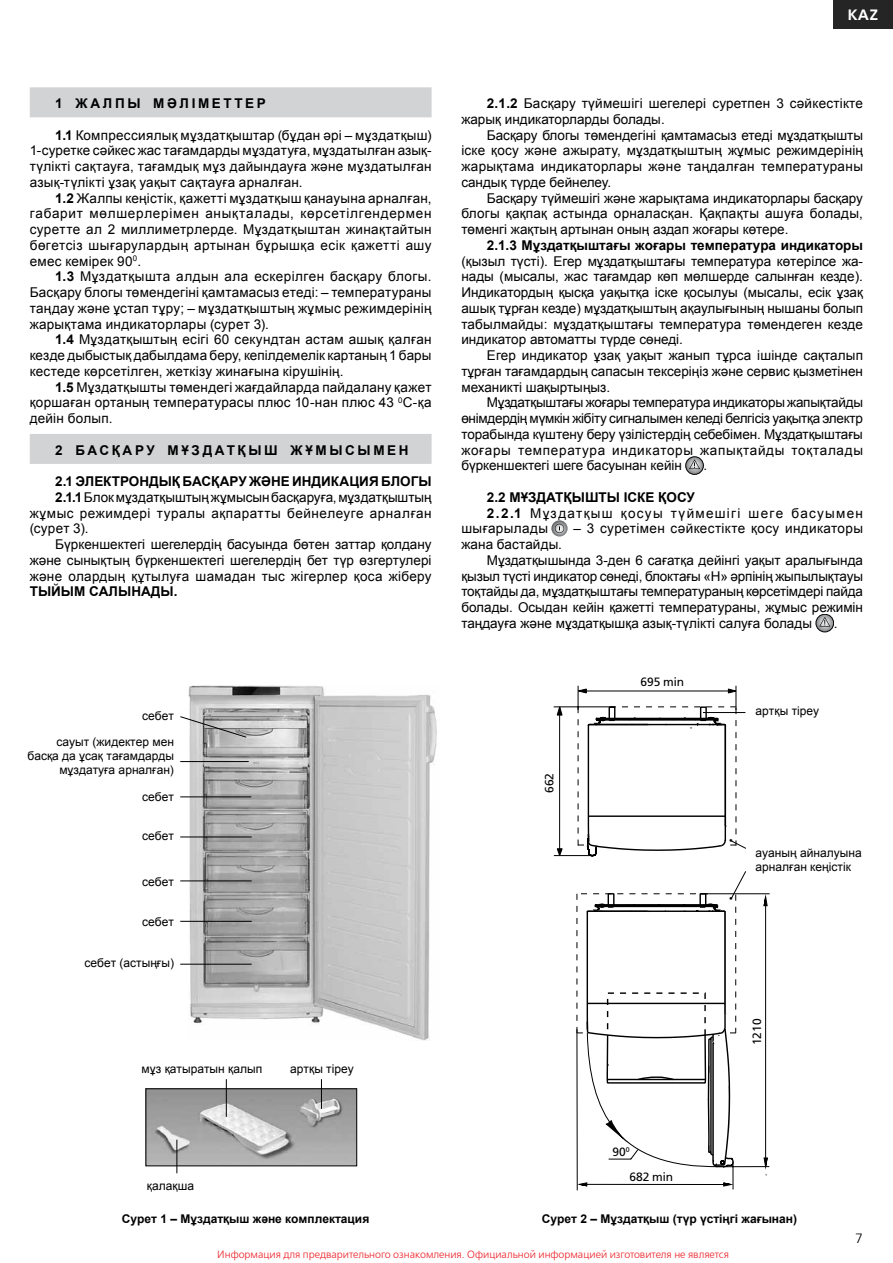
<style>
.page{position:relative;width:893px;height:1263px;background:#fff}
.page>*{position:absolute;margin:0;border:0;box-sizing:border-box;transform-origin:0 0}
.t1{font:15px "Free Set Demi Bold C";color:#fff}
.t2{font:13.5px/15.8px "Arial";color:#000;text-align:justify}
.t3{font:700 13.5px "Arial";color:#000}
.t4{font:13.5px "Arial";letter-spacing:.025em;color:#000}
.t5{font:13.5px "Arial";letter-spacing:.04em;color:#000}
.t6{font:700 13.5px "Arial";letter-spacing:.195em;color:#000}
.t7{font:13.5px "Arial";letter-spacing:.095em;color:#000}
.t8{font:13.5px "Free Set Light C";color:#000}
.t9{font:12px/14.4px "Arial";color:#000;text-align:right}
.t10{font:700 12px "Arial";color:#000}
.t11{font:12px/24.6px "Free Set C";color:#000}
.t12{font:10.5px "Free Set Light C";color:#ed1d24}
.t13{font:7.5px "Free Set C";color:#000}
.s1{font-weight:700}
</style>
<div class="page">
<div style="left:833px;top:0;width:60px;height:29px;background:#252525"></div>
<div style="left:30px;top:87px;width:402px;height:30px;background:#d1d3d4"></div>
<div style="left:30px;top:434px;width:402px;height:30px;background:#d1d3d4"></div>
<img style="left:188px;top:685px;width:249px;height:355px">
<hr style="left:180px;top:761px;width:69px;height:1px;background:#000">
<hr style="left:180px;top:836px;width:72px;height:1px;background:#000">
<hr style="left:180px;top:880px;width:72px;height:1px;background:#000">
<hr style="left:180px;top:921px;width:72px;height:1px;background:#000">
<hr style="left:180px;top:964px;width:72px;height:1px;background:#000">
<hr style="left:180px;top:796px;width:71px;height:1px;background:#000">
<svg style="left:180px;top:716px;width:67px;height:22px"></svg>
<img style="left:686px;top:457px;width:17px;height:17px;border-radius:9px">
<div style="left:686px;top:457px;width:17px;height:18px;border:1px solid #000;border-radius:50%"></div>
<svg style="left:689px;top:460px;width:11px;height:9px"></svg>
<svg style="left:551px;top:520px;width:17px;height:16px"></svg>
<svg style="left:555px;top:524px;width:9px;height:9px"></svg>
<img style="left:816px;top:614px;width:18px;height:18px;border-radius:9px">
<div style="left:816px;top:614px;width:18px;height:18px;border:1px solid #000;border-radius:50%"></div>
<svg style="left:819px;top:617px;width:11px;height:10px"></svg>
<img style="left:147px;top:1090px;width:208px;height:74px">
<div style="left:145px;top:1088px;width:212px;height:78px;border:1px solid #000"></div>
<hr style="left:226px;top:1079px;width:1px;height:38px;background:#000">
<hr style="left:176px;top:1140px;width:1px;height:33px;background:#000">
<hr style="left:321px;top:1079px;width:1px;height:30px;background:#000">
<hr style="left:554px;top:855px;width:38px;height:1px;background:#000">
<hr style="left:554px;top:706px;width:61px;height:1px;background:#000">
<hr style="left:559px;top:707px;width:1px;height:144px;background:#000">
<svg style="left:556px;top:706px;width:7px;height:10px"></svg>
<svg style="left:557px;top:848px;width:6px;height:8px"></svg>
<hr style="left:723px;top:1166px;width:46px;height:1px;background:#000">
<hr style="left:701px;top:893px;width:69px;height:1px;background:#000">
<hr style="left:765px;top:900px;width:1px;height:258px;background:#000">
<hr style="left:576px;top:1029px;width:2px;height:161px;background:#000">
<svg style="left:763px;top:893px;width:5px;height:14px"></svg>
<svg style="left:764px;top:1158px;width:3px;height:10px"></svg>
<svg style="left:578px;top:686px;width:168px;height:170px"></svg>
<svg style="left:576px;top:871px;width:171px;height:318px"></svg>
<hr style="left:703px;top:712px;width:42px;height:1px;background:#000">
<p class="t1" style="left:848px;top:6px;width:32px">KAZ</p>
<p class="t6" style="left:55px;top:94px;width:212px">1 ЖАЛПЫ МӘЛІМЕТТЕР</p>
<p class="t2" style="left:30px;top:127px;width:403px;text-indent:26px"><span class="s1">1.1</span> Компрессиялық мұздатқыштар (бұдан әрі – мұздатқыш)<br>1-суретке сәйкес жас тағамдарды мұздатуға, мұздатылған азық&shy;түлікті сақтауға, тағамдық мұз дайындауға және мұздатылған азық-түлікті ұзақ уақыт сақтауға арналған.</p>
<p class="t2" style="left:30px;top:190px;width:403px;text-indent:26px"><span class="s1">1.2</span> Жалпы кеңістік, қажетті мұздатқыш қанауына арналған, габарит мөлшерлерімен анықталады, көрсетілгендермен суретте ал 2 миллиметрлерде. Мұздатқыштан жинақтайтын бөгетсіз шығарулардың артынан бұрышқа есік қажетті ашу емес кемірек 90<sup>0</sup>.</p>
<p class="t2" style="left:30px;top:269px;width:403px;text-indent:26px"><span class="s1">1.3</span> Мұздатқышта алдын ала ескерілген басқару блогы.<br>Басқару блогы төмендегіні қамтамасыз етеді: – температураны таңдау және ұстап тұру; – мұздатқыштың жұмыс режимдерінің жарықтама индикаторлары (сурет 3).</p>
<p class="t2" style="left:30px;top:332px;width:403px;text-indent:26px"><span class="s1">1.4</span> Мұздатқыштың есігі 60 секундтан астам ашық қалған кезде дыбыстық дабылдама беру, кепілдемелік картаның 1 бары кестеде көрсетілген, жеткізу жинағына кірушінің.</p>
<p class="t2" style="left:30px;top:379px;width:403px;text-indent:26px"><span class="s1">1.5</span> Мұздатқышты төмендегі жағдайларда пайдалану қажет қоршаған ортаның температурасы плюс 10-нан плюс 43 <sup>0</sup>С-қа дейін болып.</p>
<p class="t6" style="left:55px;top:441px;width:355px">2 БАСҚАРУ МҰЗДАТҚЫШ ЖҰМЫСЫМЕН</p>
<p class="t3" style="left:55px;top:472px;width:378px">2.1 ЭЛЕКТРОНДЫҚ БАСҚАРУ ЖӘНЕ ИНДИКАЦИЯ БЛОГЫ</p>
<p class="t2" style="left:55px;top:489px;width:378px"><span class="s1">2.1.1</span> Блок мұздатқыштың жұмысын басқаруға, мұздатқыштың</p>
<p class="t5" style="left:30px;top:504px;width:403px">жұмыс режимдері туралы ақпаратты бейнелеуге арналған</p>
<p class="t2" style="left:30px;top:521px;width:60px">(сурет 3).</p>
<p class="t2" style="left:55px;top:537px;width:378px">Бүркеншектегі шегелердің басуында бөтен заттар қолдану</p>
<p class="t2" style="left:30px;top:552px;width:403px">және сынықтың бүркеншектегі шегелердің бет түр өзгертулері</p>
<p class="t4" style="left:30px;top:567px;width:403px">және олардың құтылуға шамадан тыс жігерлер қоса жіберу</p>
<p class="t3" style="left:30px;top:583px;width:149px">ТЫЙЫМ САЛЫНАДЫ.</p>
<p class="t9" style="left:142px;top:708px;width:33px">себет</p>
<p class="t9" style="left:27px;top:734px;width:148px">сауыт (жидектер мен басқа да ұсақ тағамдарды мұздатуға арналған)</p>
<p class="t9" style="left:142px;top:789px;width:33px">себет</p>
<p class="t9" style="left:142px;top:828px;width:33px">себет</p>
<p class="t9" style="left:142px;top:874px;width:33px">себет</p>
<p class="t9" style="left:142px;top:915px;width:33px">себет</p>
<p class="t9" style="left:85px;top:955px;width:91px">себет (астыңғы)</p>
<p class="t9" style="left:142px;top:1062px;width:122px">мұз қатыратын қалып</p>
<p class="t9" style="left:290px;top:1062px;width:65px">артқы тіреу</p>
<p class="t9" style="left:147px;top:1179px;width:49px">қалақша</p>
<p class="t2" style="left:461px;top:96px;width:403px;text-indent:26px"><span class="s1">2.1.2</span> Басқару түймешігі шегелері суретпен 3 сәйкестікте жарық индикаторларды болады.</p>
<p class="t2" style="left:461px;top:127px;width:403px;text-indent:26px">Басқару блогы төмендегіні қамтамасыз етеді мұздатқышты іске қосу және ажырату, мұздатқыштың жұмыс режимдерінің жарықтама индикаторлары және таңдалған температураны сандық түрде бейнелеу.</p>
<p class="t2" style="left:461px;top:190px;width:403px;text-indent:26px">Басқару түймешігі және жарықтама индикаторлары басқару блогы қақпақ астында орналасқан. Қақпақты ашуға болады, төменгі жақтың артынан оның аздап жоғары көтере.</p>
<p class="t3" style="left:487px;top:236px;width:378px">2.1.3 Мұздатқыштағы жоғары температура индикаторы</p>
<p class="t2" style="left:461px;top:253px;width:403px">(қызыл түсті). Егер мұздатқыштағы температура көтерілсе жа&shy;нады (мысалы, жас тағамдар көп мөлшерде салынған кезде).<br>Индикатордың қысқа уақытқа іске қосылуы (мысалы, есік ұзақ ашық тұрған кезде) мұздатқыштың ақаулығының нышаны болып табылмайды: мұздатқыштағы температура төмендеген кезде индикатор автоматты түрде сөнеді.</p>
<p class="t2" style="left:461px;top:348px;width:403px;text-indent:26px">Егер индикатор ұзақ уақыт жанып тұрса ішінде сақталып тұрған тағамдардың сапасын тексеріңіз және сервис қызметінен механикті шақыртыңыз.</p>
<p class="t2" style="left:461px;top:395px;width:403px;text-indent:26px">Мұздатқыштағы жоғары температура индикаторы жапықтайды өнімдердің мүмкін жібіту сигналымен келеді белгісіз уақытқа электр торабында күштену беру үзілістердің себебімен. Мұздатқыштағы жоғары температура индикаторы жапықтайды тоқталады бүркеншектегі шеге басуынан кейін</p>
<p class="t2" style="left:703px;top:458px;width:5px">.</p>
<p class="t3" style="left:487px;top:488px;width:45px">2.2 Мұздатқышты</p>
<p class="t3" style="left:624px;top:488px;width:9px">іске</p>
<p class="t3" style="left:658px;top:488px;width:10px">қосу</p>
<p class="t7" style="left:487px;top:504px;width:378px"><span class="s1">2.2.1</span> Мұздатқыш қосуы түймешігі шеге басуымен</p>
<p class="t4" style="left:461px;top:520px;width:88px">шығарылады</p>
<p class="t4" style="left:573px;top:520px;width:291px">– 3 суретімен сәйкестікте қосу индикаторы</p>
<p class="t2" style="left:461px;top:537px;width:102px">жана бастайды.</p>
<p class="t2" style="left:487px;top:552px;width:378px">Мұздатқышында 3-ден 6 сағатқа дейінгі уақыт аралығында</p>
<p class="t2" style="left:461px;top:568px;width:403px">қызыл түсті индикатор сөнеді, блоктағы «H» әрпінің жыпылықтауы</p>
<p class="t2" style="left:461px;top:584px;width:403px">тоқтайды да, мұздатқыштағы температураның көрсетімдері пайда</p>
<p class="t2" style="left:461px;top:600px;width:403px">болады. Осыдан кейін қажетті температураны, жұмыс режимін</p>
<p class="t2" style="left:461px;top:615px;width:352px">таңдауға және мұздатқышқа азық-түлікті салуға болады</p>
<p class="t2" style="left:834px;top:615px;width:5px">.</p>
<p class="t11" style="left:537px;top:793px;width:22px;rotate:-90deg">662</p>
<p class="t11" style="left:640px;top:669px;width:45px">695 min</p>
<p class="t9" style="left:756px;top:704px;width:65px">артқы тіреу</p>
<p class="t11" style="left:629px;top:1140px;width:45px;text-indent:-17px">90<sup>0<br></sup>682 min</p>
<p class="t13" style="left:729px;top:837px;width:5px">•</p>
<p class="t13" style="left:729px;top:895px;width:5px">•</p>
<p class="t9" style="left:756px;top:846px;width:108px;text-align:left">ауаның айналуына арналған кеңістік</p>
<p class="t11" style="left:745px;top:1045px;width:28px;rotate:-90deg">1210</p>
<p class="t10" style="left:122px;top:1211px;width:249px">Сурет 1 – Мұздатқыш және комплектация</p>
<p class="t10" style="left:542px;top:1211px;width:257px">Сурет 2 – Мұздатқыш (түр үстіңгі жағынан)</p>
<p class="t12" style="left:217px;top:1249px;width:513px">Информация для предварительного ознакомления. Официальной информацией изготовителя не является</p>
<p class="t8" style="left:855px;top:1231px;width:10px">7</p>
</div>
